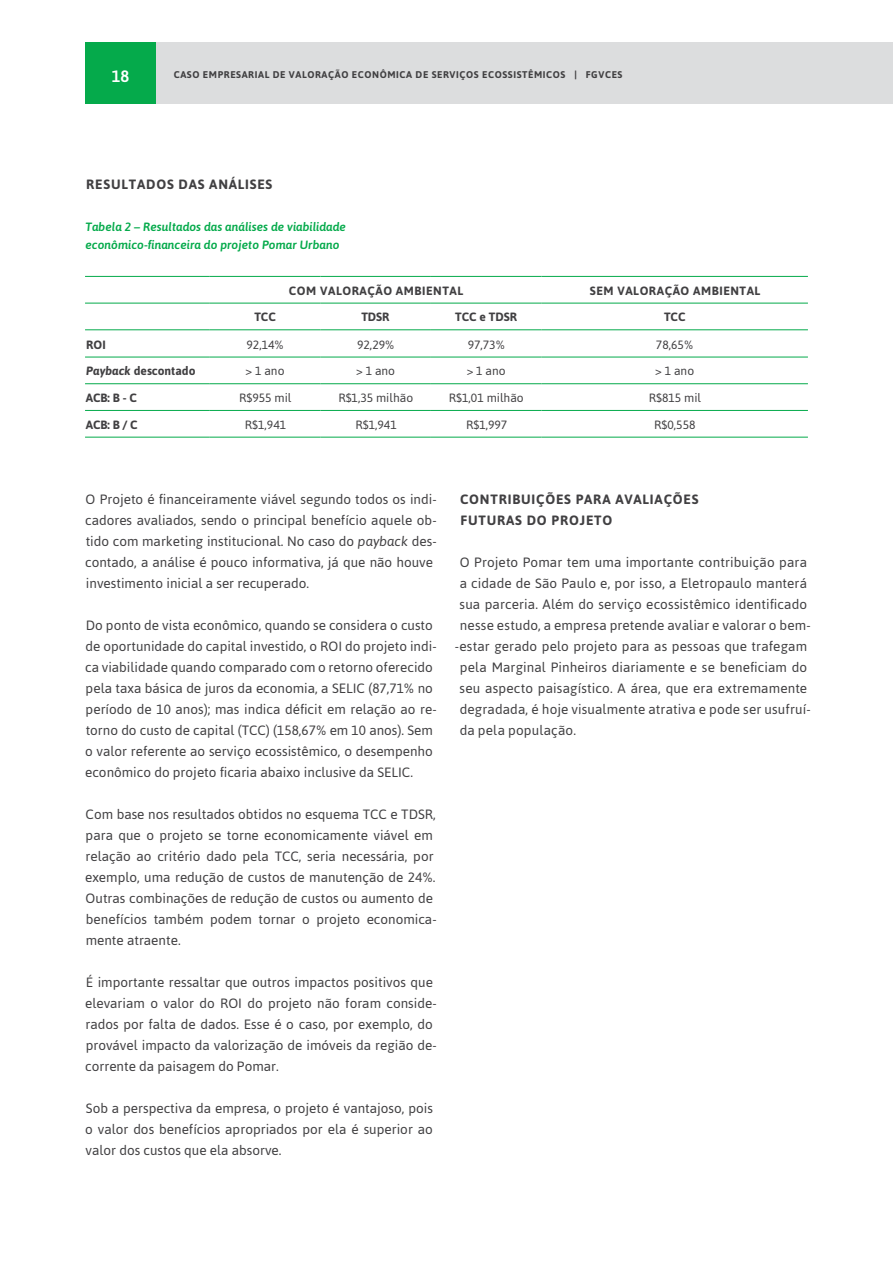
<style>
.page{position:relative;width:893px;height:1263px;background:#fff}
.page>*{position:absolute;margin:0;border:0;box-sizing:border-box;transform-origin:0 0}
.t1{font:500 16.5px "Asap";color:#fff}
.t2{font:13.5px/21px "Asap";color:#414042}
.t3{font:700 13.5px/21px "Asap";letter-spacing:.06em;color:#414042}
.t4{font:12px "Asap";color:#414042}
.t5{font:italic 500 12px/18px "Asap";color:#05aa4b}
.t6{font:700 12px "Asap";letter-spacing:.045em;color:#414042}
.t7{font:700 12px "Asap";color:#414042}
.t8{font:700 9.75px "Asap";letter-spacing:.06em;color:#414042}
.s1{font-style:italic}
</style>
<div class="page">
<div style="left:85px;top:43px;width:808px;height:61px;background:#dcddde"></div>
<div style="left:85px;top:43px;width:71px;height:61px;background:#05aa4b"></div>
<hr style="left:85px;top:276px;width:125px;height:1px;background:#05aa4b">
<hr style="left:210px;top:276px;width:110px;height:1px;background:#05aa4b">
<hr style="left:320px;top:276px;width:111px;height:1px;background:#05aa4b">
<hr style="left:431px;top:276px;width:110px;height:1px;background:#05aa4b">
<hr style="left:541px;top:276px;width:267px;height:1px;background:#05aa4b">
<hr style="left:85px;top:303px;width:125px;height:1px;background:#05aa4b">
<hr style="left:210px;top:303px;width:110px;height:1px;background:#05aa4b">
<hr style="left:320px;top:303px;width:111px;height:1px;background:#05aa4b">
<hr style="left:431px;top:303px;width:110px;height:1px;background:#05aa4b">
<hr style="left:541px;top:303px;width:267px;height:1px;background:#05aa4b">
<hr style="left:85px;top:329px;width:125px;height:1px;background:#05aa4b">
<hr style="left:210px;top:329px;width:110px;height:1px;background:#05aa4b">
<hr style="left:320px;top:329px;width:111px;height:1px;background:#05aa4b">
<hr style="left:431px;top:329px;width:110px;height:1px;background:#05aa4b">
<hr style="left:541px;top:329px;width:267px;height:1px;background:#05aa4b">
<hr style="left:85px;top:357px;width:125px;height:1px;background:#05aa4b">
<hr style="left:210px;top:357px;width:110px;height:1px;background:#05aa4b">
<hr style="left:320px;top:357px;width:111px;height:1px;background:#05aa4b">
<hr style="left:431px;top:357px;width:110px;height:1px;background:#05aa4b">
<hr style="left:541px;top:357px;width:267px;height:1px;background:#05aa4b">
<hr style="left:85px;top:383px;width:125px;height:1px;background:#05aa4b">
<hr style="left:210px;top:383px;width:110px;height:1px;background:#05aa4b">
<hr style="left:320px;top:383px;width:111px;height:1px;background:#05aa4b">
<hr style="left:431px;top:383px;width:110px;height:1px;background:#05aa4b">
<hr style="left:541px;top:383px;width:267px;height:1px;background:#05aa4b">
<hr style="left:85px;top:410px;width:125px;height:1px;background:#05aa4b">
<hr style="left:210px;top:410px;width:110px;height:1px;background:#05aa4b">
<hr style="left:320px;top:410px;width:111px;height:1px;background:#05aa4b">
<hr style="left:431px;top:410px;width:110px;height:1px;background:#05aa4b">
<hr style="left:541px;top:410px;width:267px;height:1px;background:#05aa4b">
<hr style="left:85px;top:437px;width:125px;height:1px;background:#05aa4b">
<hr style="left:210px;top:437px;width:110px;height:1px;background:#05aa4b">
<hr style="left:320px;top:437px;width:111px;height:1px;background:#05aa4b">
<hr style="left:431px;top:437px;width:110px;height:1px;background:#05aa4b">
<hr style="left:541px;top:437px;width:267px;height:1px;background:#05aa4b">
<p class="t1" style="left:112px;top:65px;width:19px">18</p>
<p class="t8" style="left:174px;top:68px;width:450px">CASO EMPRESARIAL DE VALORAÇÃO ECONÔMICA DE SERVIÇOS ECOSSISTÊMICOS | FGVCES</p>
<p class="t3" style="left:86px;top:173px;width:188px">RESULTADOS DAS ANÁLISES</p>
<p class="t5" style="left:85px;top:217px;width:262px">Tabela 2 – Resultados das análises de viabilidade econômico-financeira do projeto Pomar Urbano</p>
<p class="t6" style="left:289px;top:282px;width:176px">COM VALORAÇÃO AMBIENTAL</p>
<p class="t6" style="left:590px;top:282px;width:172px">SEM VALORAÇÃO AMBIENTAL</p>
<p class="t6" style="left:254px;top:309px;width:23px">TCC</p>
<p class="t6" style="left:361px;top:309px;width:30px">TDSR</p>
<p class="t6" style="left:455px;top:309px;width:63px">TCC e TDSR</p>
<p class="t6" style="left:664px;top:309px;width:23px">TCC</p>
<p class="t6" style="left:86px;top:336px;width:21px">ROI</p>
<p class="t4" style="left:247px;top:336px;width:39px">92,14%</p>
<p class="t4" style="left:357px;top:336px;width:39px">92,29%</p>
<p class="t4" style="left:468px;top:336px;width:39px">97,73%</p>
<p class="t4" style="left:656px;top:336px;width:39px">78,65%</p>
<p class="t7" style="left:86px;top:363px;width:111px"><span class="s1">Payback</span> descontado</p>
<p class="t4" style="left:246px;top:363px;width:40px">&gt; 1 ano</p>
<p class="t4" style="left:356px;top:363px;width:40px">&gt; 1 ano</p>
<p class="t4" style="left:467px;top:363px;width:40px">&gt; 1 ano</p>
<p class="t4" style="left:655px;top:363px;width:40px">&gt; 1 ano</p>
<p class="t6" style="left:86px;top:390px;width:53px">ACB: B - C</p>
<p class="t4" style="left:239px;top:390px;width:54px">R$955 mil</p>
<p class="t4" style="left:338px;top:390px;width:76px">R$1,35 milhão</p>
<p class="t4" style="left:449px;top:390px;width:76px">R$1,01 milhão</p>
<p class="t4" style="left:649px;top:390px;width:54px">R$815 mil</p>
<p class="t6" style="left:86px;top:416px;width:53px">ACB: B / C</p>
<p class="t4" style="left:245px;top:416px;width:43px">R$1,941</p>
<p class="t4" style="left:355px;top:416px;width:43px">R$1,941</p>
<p class="t4" style="left:466px;top:416px;width:43px">R$1,997</p>
<p class="t4" style="left:654px;top:416px;width:43px">R$0,558</p>
<p class="t2" style="left:85px;top:488px;width:353px">O Projeto é financeiramente viável segundo todos os indi&shy;cadores avaliados, sendo o principal benefício aquele ob&shy;tido com marketing institucional. No caso do <span class="s1">payback</span> des&shy;contado, a análise é pouco informativa, já que não houve investimento inicial a ser recuperado.</p>
<p class="t2" style="left:85px;top:614px;width:353px">Do ponto de vista econômico, quando se considera o custo de oportunidade do capital investido, o ROI do projeto indi&shy;ca viabilidade quando comparado com o retorno oferecido pela taxa básica de juros da economia, a SELIC (87,71% no período de 10 anos); mas indica déficit em relação ao re&shy;torno do custo de capital (TCC) (158,67% em 10 anos). Sem o valor referente ao serviço ecossistêmico, o desempenho econômico do projeto ficaria abaixo inclusive da SELIC.</p>
<p class="t2" style="left:85px;top:803px;width:353px">Com base nos resultados obtidos no esquema TCC e TDSR, para que o projeto se torne economicamente viável em relação ao critério dado pela TCC, seria necessária, por exemplo, uma redução de custos de manutenção de 24%.<br>Outras combinações de redução de custos ou aumento de benefícios também podem tornar o projeto economica&shy;mente atraente.</p>
<p class="t2" style="left:85px;top:971px;width:353px">É importante ressaltar que outros impactos positivos que elevariam o valor do ROI do projeto não foram conside&shy;rados por falta de dados. Esse é o caso, por exemplo, do provável impacto da valorização de imóveis da região de&shy;corrente da paisagem do Pomar.</p>
<p class="t2" style="left:85px;top:1097px;width:349px;text-align:justify">Sob a perspectiva da empresa, o projeto é vantajoso, pois o valor dos benefícios apropriados por ela é superior ao valor dos custos que ela absorve.</p>
<p class="t3" style="left:460px;top:488px;width:240px">CONTRIBUIÇÕES PARA AVALIAÇÕES<br>FUTURAS DO PROJETO</p>
<p class="t2" style="left:460px;top:551px;width:349px">O Projeto Pomar tem uma importante contribuição para</p>
<p class="t2" style="left:460px;top:572px;width:349px">a cidade de São Paulo e, por isso, a Eletropaulo manterá</p>
<p class="t2" style="left:460px;top:593px;width:349px">sua parceria. Além do serviço ecossistêmico identificado</p>
<p class="t2" style="left:460px;top:614px;width:352px">nesse estudo, a empresa pretende avaliar e valorar o bem-</p>
<p class="t2" style="left:455px;top:635px;width:354px">-estar gerado pelo projeto para as pessoas que trafegam</p>
<p class="t2" style="left:460px;top:656px;width:349px">pela Marginal Pinheiros diariamente e se beneficiam do</p>
<p class="t2" style="left:460px;top:677px;width:349px">seu aspecto paisagístico. A área, que era extremamente</p>
<p class="t2" style="left:460px;top:698px;width:353px">degradada, é hoje visualmente atrativa e pode ser usufruí-</p>
<p class="t2" style="left:460px;top:719px;width:118px">da pela população.</p>
</div>
